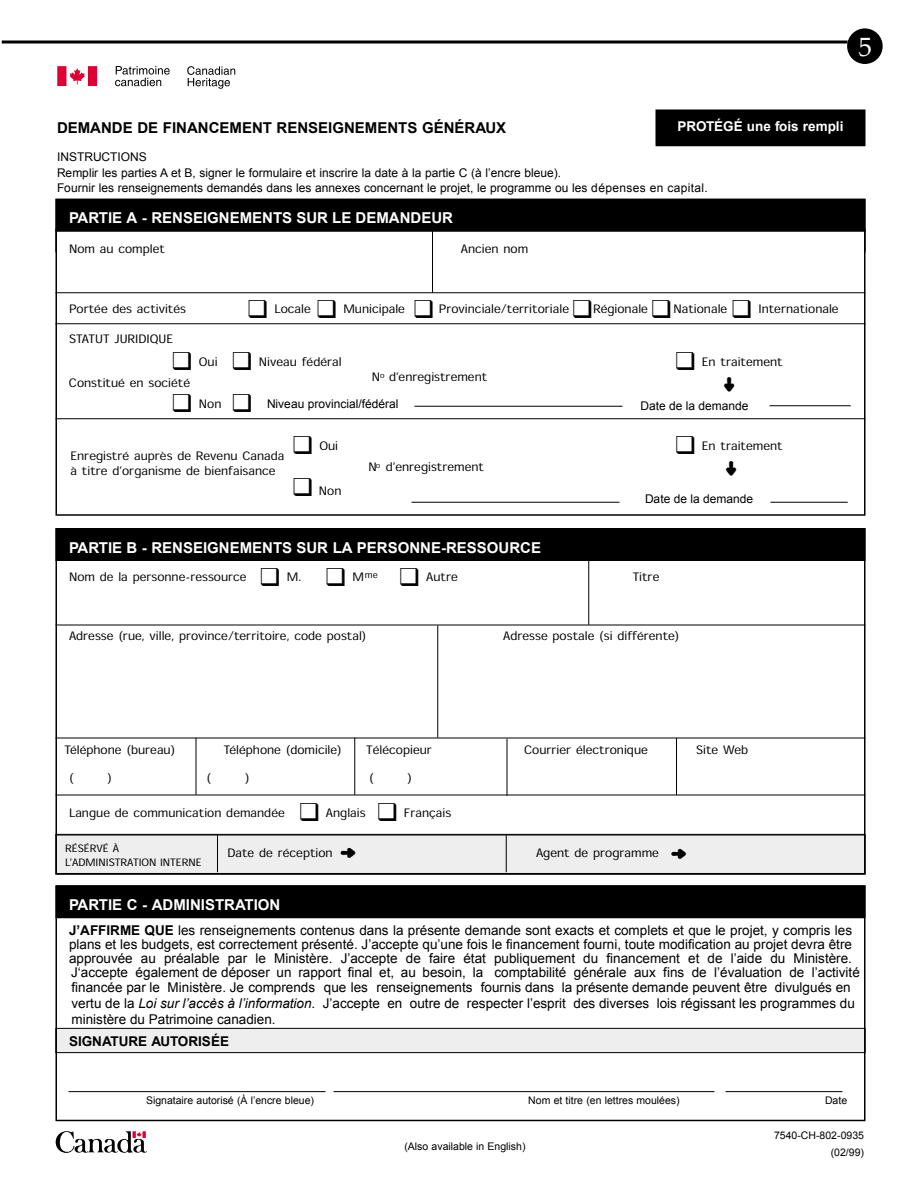
<style>
.page{position:relative;width:921px;height:1191px;background:#fff}
.page>*{position:absolute;margin:0;border:0;box-sizing:border-box;transform-origin:0 0}
.t1{font:27px "Palatino Linotype";color:#fff}
.t2{font:700 15px "Arial";color:#fff}
.t3{font:700 15px "Arial";color:#000}
.t4{font:13.5px/14.2px "Arial";color:#000}
.t5{font:700 13.5px "Arial";color:#fff}
.t6{font:700 13.5px "Arial";color:#000}
.t7{font:12px/15px "Adobe Sans MM 470 820";color:#000}
.t8{font:12px/16.5px "Arial";color:#000}
.t9{font:10.5px/16.5px "Arial";color:#000;text-align:right}
.t10{font:10.5px/13.5px "Adobe Sans MM 470 820";color:#000}
.t11{font:9px "Adobe Sans MM 470 820";color:#000}
.s1{font-size:12px}
.s2{font-weight:700}
.s3{font-style:italic}
</style>
<div class="page">
<svg style="left:2px;top:40px;width:846px;height:4px"></svg>
<svg style="left:56px;top:1131px;width:91px;height:22px"></svg>
<div style="left:847px;top:28px;width:36px;height:36px;background:#000;border-radius:50%"></div>
<div style="left:56px;top:199px;width:810px;height:33px;background:#000"></div>
<svg style="left:55px;top:294px;width:811px;height:209px"></svg>
<svg style="left:55px;top:226px;width:811px;height:68px"></svg>
<div style="left:656px;top:110px;width:210px;height:36px;background:#000"></div>
<svg style="left:187px;top:66px;width:48px;height:23px"></svg>
<svg style="left:115px;top:66px;width:55px;height:20px"></svg>
<div style="left:57px;top:66px;width:9px;height:20px;background:#de0035"></div>
<div style="left:88px;top:66px;width:9px;height:20px;background:#de0035"></div>
<svg style="left:70px;top:68px;width:15px;height:17px"></svg>
<div style="left:56px;top:834px;width:809px;height:40px;background:#eee"></div>
<div style="left:56px;top:528px;width:810px;height:33px;background:#000"></div>
<svg style="left:55px;top:624px;width:811px;height:212px"></svg>
<svg style="left:195px;top:561px;width:482px;height:312px"></svg>
<div style="left:56px;top:1028px;width:809px;height:25px;background:#eee"></div>
<div style="left:56px;top:1028px;width:810px;height:25px;border:1px solid #000"></div>
<div style="left:56px;top:885px;width:810px;height:33px;background:#000"></div>
<div style="left:56px;top:885px;width:810px;height:236px;border:2px solid #000"></div>
<svg style="left:68px;top:1091px;width:775px;height:1px"></svg>
<div style="left:326px;top:1082px;width:7px;height:36px;background:#fff"></div>
<div style="left:714px;top:1086px;width:12px;height:30px;background:#fff"></div>
<svg style="left:414px;top:405px;width:209px;height:2px"></svg>
<svg style="left:233px;top:394px;width:18px;height:18px"></svg>
<svg style="left:294px;top:478px;width:18px;height:18px"></svg>
<svg style="left:724px;top:377px;width:10px;height:14px"></svg>
<svg style="left:726px;top:461px;width:10px;height:14px"></svg>
<h1 class="t1" style="left:859px;top:27px;width:15px">5</h1>
<p class="t3" style="left:57px;top:118px;width:451px">DEMANDE DE FINANCEMENT RENSEIGNEMENTS GÉNÉRAUX</p>
<p class="t5" style="left:678px;top:118px;width:167px">PROTÉGÉ une fois rempli</p>
<p class="t8" style="left:57px;top:149px;width:506px">INSTRUCTIONS<br>Remplir les parties A et B, signer le formulaire et inscrire la date à la partie C (à l’encre bleue).</p>
<p class="t8" style="left:57px;top:180px;width:652px">Fournir les renseignements demandés dans les annexes concernant le projet, le programme ou les dépenses en capital.</p>
<p class="t2" style="left:69px;top:208px;width:386px">PARTIE A - RENSEIGNEMENTS SUR LE DEMANDEUR</p>
<p class="t7" style="left:69px;top:242px;width:97px">Nom au complet</p>
<p class="t7" style="left:461px;top:242px;width:69px">Ancien nom</p>
<p class="t7" style="left:69px;top:302px;width:119px">Portée des activités</p>
<p class="t7" style="left:248px;top:302px;width:65px">❑ Locale</p>
<p class="t7" style="left:316px;top:302px;width:90px">❑ Municipale</p>
<p class="t7" style="left:413px;top:302px;width:427px">❑ Provinciale/territoriale ❑Régionale ❑ Nationale ❑ Internationale</p>
<p class="t7" style="left:69px;top:332px;width:106px">STATUT JURIDIQUE</p>
<p class="t7" style="left:172px;top:355px;width:47px">❑ Oui</p>
<p class="t7" style="left:232px;top:355px;width:111px">❑ Niveau fédéral</p>
<p class="t7" style="left:675px;top:355px;width:109px">❑ En traitement</p>
<p class="t7" style="left:69px;top:376px;width:123px">Constitué en société</p>
<p class="t7" style="left:372px;top:370px;width:117px">N<sup>o</sup> d’enregistrement</p>
<p class="t7" style="left:172px;top:397px;width:51px">❑ Non</p>
<p class="t7" style="left:292px;top:439px;width:47px">❑ Oui</p>
<p class="t7" style="left:675px;top:439px;width:109px">❑ En traitement</p>
<p class="t7" style="left:368px;top:460px;width:117px">N<sup>o</sup> d’enregistrement</p>
<p class="t8" style="left:267px;top:396px;width:133px">Niveau provincial/fédéral</p>
<p class="t8" style="left:640px;top:397px;width:110px">Date de la demande</p>
<p class="t7" style="left:70px;top:449px;width:216px">Enregistré auprès de Revenu Canada à titre d’organisme de bienfaisance</p>
<p class="t7" style="left:319px;top:484px;width:24px">Non</p>
<p class="t8" style="left:645px;top:490px;width:110px">Date de la demande</p>
<p class="t2" style="left:69px;top:538px;width:474px">PARTIE B - RENSEIGNEMENTS SUR LA PERSONNE-RESSOURCE</p>
<p class="t7" style="left:69px;top:570px;width:179px">Nom de la personne-ressource</p>
<p class="t7" style="left:260px;top:570px;width:43px">❑ M.</p>
<p class="t11" style="left:326px;top:571px;width:54px">❑ <span class="s1">M</span>me</p>
<p class="t7" style="left:399px;top:570px;width:60px">❑ Autre</p>
<p class="t7" style="left:633px;top:570px;width:28px">Titre</p>
<p class="t7" style="left:69px;top:629px;width:299px">Adresse (rue, ville, province/territoire, code postal)</p>
<p class="t7" style="left:503px;top:629px;width:178px">Adresse postale (si différente)</p>
<p class="t7" style="left:65px;top:743px;width:112px">Téléphone (bureau)</p>
<p class="t7" style="left:224px;top:743px;width:120px">Téléphone (domicile)</p>
<p class="t7" style="left:366px;top:743px;width:67px">Télécopieur</p>
<p class="t7" style="left:524px;top:743px;width:125px">Courrier électronique</p>
<p class="t7" style="left:696px;top:743px;width:54px">Site Web</p>
<p class="t7" style="left:69px;top:771px;width:6px">(</p>
<p class="t7" style="left:107px;top:771px;width:6px">)</p>
<p class="t7" style="left:207px;top:771px;width:6px">(</p>
<p class="t7" style="left:245px;top:771px;width:6px">)</p>
<p class="t7" style="left:369px;top:771px;width:6px">(</p>
<p class="t7" style="left:408px;top:771px;width:6px">)</p>
<p class="t7" style="left:69px;top:806px;width:217px">Langue de communication demandée</p>
<p class="t7" style="left:299px;top:806px;width:68px">❑ Anglais</p>
<p class="t7" style="left:377px;top:806px;width:76px">❑ Français</p>
<p class="t7" style="left:227px;top:846px;width:131px">Date de réception ➜</p>
<p class="t7" style="left:536px;top:846px;width:153px">Agent de programme ➜</p>
<p class="t2" style="left:69px;top:895px;width:213px">PARTIE C - ADMINISTRATION</p>
<p class="t4" style="left:69px;top:923px;width:792px"><span class="s2">J’AFFIRME QUE</span> les renseignements contenus dans la présente demande sont exacts et complets et que le projet, y compris les plans et les budgets, est correctement présenté. J’accepte qu’une fois le financement fourni, toute modification au projet devra être approuvée au préalable par le Ministère. J’accepte de faire état publiquement du financement et de l’aide du Ministère.<br>J‘accepte également de déposer un rapport final et, au besoin, la comptabilité générale aux fins de l’évaluation de l’activité financée par le Ministère. Je comprends que les renseignements fournis dans la présente demande peuvent être divulgués en</p>
<p class="t4" style="left:72px;top:995px;width:785px;line-height:16.2px">vertu de la <span class="s3">Loi sur l’accès à l’information</span>. J’accepte en outre de respecter l’esprit des diverses lois régissant les programmes du ministère du Patrimoine canadien.</p>
<p class="t6" style="left:69px;top:1032px;width:162px">SIGNATURE AUTORISÉE</p>
<p class="t10" style="left:65px;top:842px;width:138px">RÉSÉRVÉ À<br>L’ADMINISTRATION INTERNE</p>
<p class="t9" style="left:146px;top:1092px;width:170px">Signataire autorisé (À l’encre bleue)</p>
<p class="t9" style="left:528px;top:1092px;width:153px">Nom et titre (en lettres moulées)</p>
<p class="t9" style="left:825px;top:1092px;width:24px">Date</p>
<p class="t9" style="left:404px;top:1138px;width:123px">(Also available in English)</p>
<p class="t9" style="left:774px;top:1128px;width:91px">7540-CH-802-0935 (02/99)</p>
</div>
